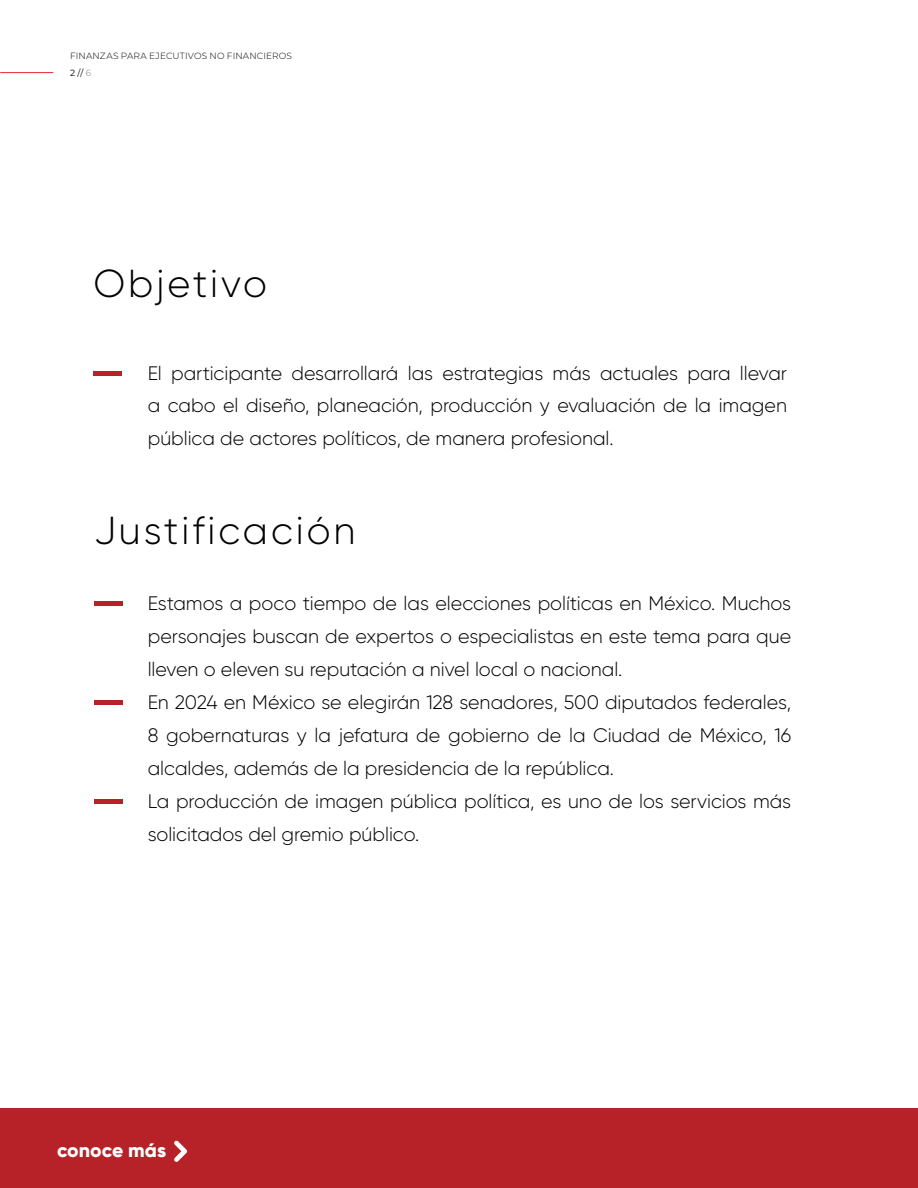
<style>
.page{position:relative;width:918px;height:1188px;background:#fff}
.page>*{position:absolute;margin:0;border:0;box-sizing:border-box;transform-origin:0 0}
.t1{font:300 39px "Gilroy";letter-spacing:.075em;color:#000}
.t2{font:300 19.5px/33px "Gilroy";letter-spacing:-.005em;color:#000;text-align:justify}
.t3{font:800 19.5px "Gilroy";color:#fff}
.t4{font:300 9px/16.5px "Montserrat";letter-spacing:.02em;color:#000}
.s1{font-weight:400}
.s2{font-weight:400;color:#9d9d9c}
</style>
<div class="page">
<hr style="left:0;top:72px;width:53px;height:1px;background:#e62a32">
<div style="left:0;top:1108px;width:918px;height:80px;background:#b62228"></div>
<svg style="left:174px;top:1140px;width:13px;height:22px"></svg>
<hr style="left:94px;top:371px;width:28px;height:4px;background:#b62228">
<hr style="left:94px;top:602px;width:29px;height:4px;background:#b62228">
<hr style="left:94px;top:701px;width:29px;height:4px;background:#b62228">
<hr style="left:94px;top:800px;width:29px;height:4px;background:#b62228">
<p class="t4" style="left:70px;top:47px;width:223px">FINANZAS PARA EJECUTIVOS NO FINANCIEROS<br><span class="s1">2 //</span> <span class="s2">6</span></p>
<h1 class="t1" style="left:94px;top:260px;width:175px">Objetivo</h1>
<p class="t2" style="left:148px;top:356px;width:641px">El participante desarrollará las estrategias más actuales para llevar a cabo el diseño, planeación, producción y evaluación de la imagen pública de actores políticos, de manera profesional.</p>
<h1 class="t1" style="left:94px;top:507px;width:263px">Justificación</h1>
<p class="t2" style="left:148px;top:587px;width:645px;text-align:left">Estamos a poco tiempo de las elecciones políticas en México. Muchos personajes buscan de expertos o especialistas en este tema para que lleven o eleven su reputación a nivel local o nacional.<br>En 2024 en México se elegirán 128 senadores, 500 diputados federales, 8 gobernaturas y la jefatura de gobierno de la Ciudad de México, 16 alcaldes, además de la presidencia de la república.<br>La producción de imagen pública política, es uno de los servicios más solicitados del gremio público.</p>
<p class="t3" style="left:57px;top:1138px;width:111px">conoce más</p>
</div>
